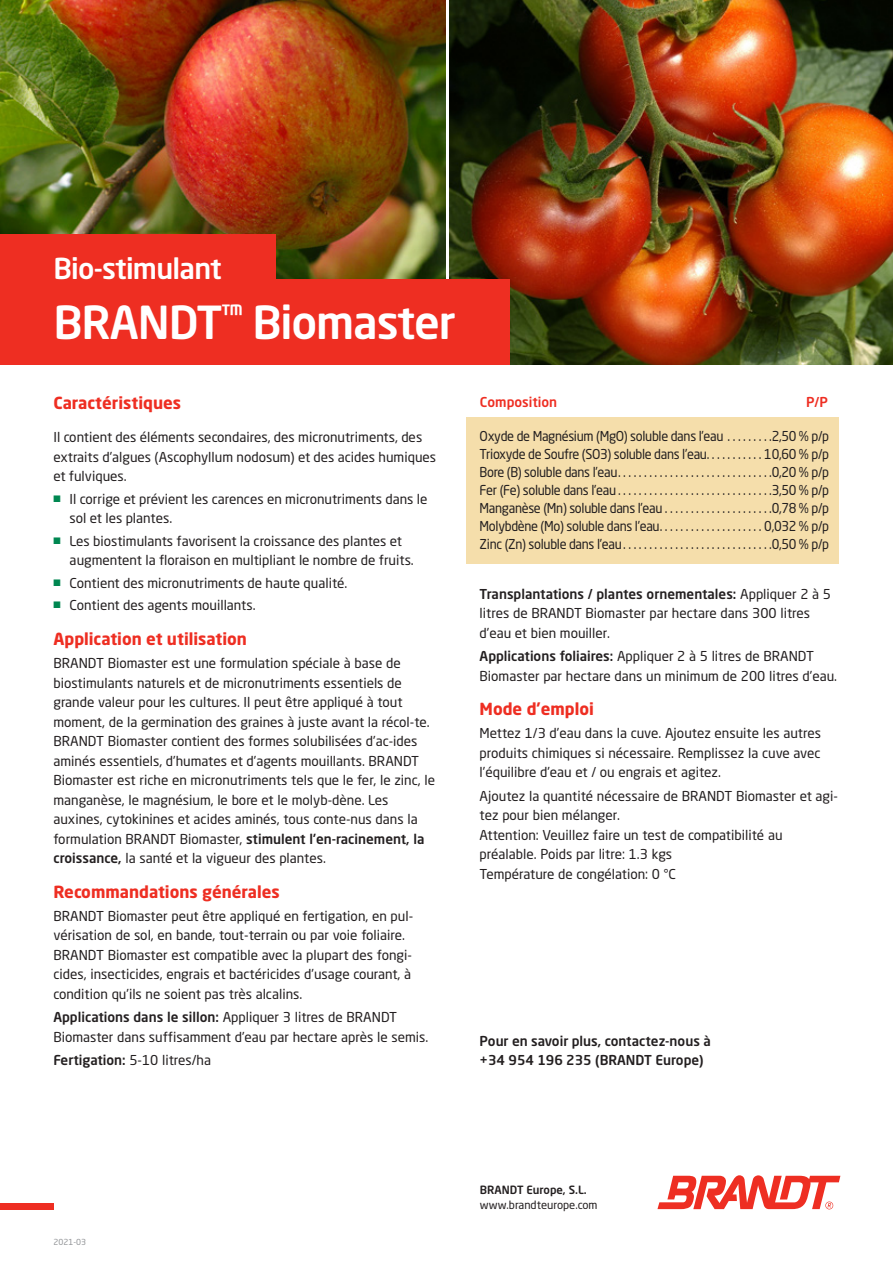
<style>
.page{position:relative;width:893px;height:1263px;background:#fff}
.page>*{position:absolute;margin:0;border:0;box-sizing:border-box;transform-origin:0 0}
.t1{font:500 45px "Neo Sans Pro";letter-spacing:-.025em;color:#fff}
.t2{font:500 28.5px "Neo Sans Pro";letter-spacing:-.025em;color:#fff}
.t3{font:700 16.5px "Neo Sans Pro";color:#ee2e22}
.t4{font:13.5px/19.5px "Neo Sans Pro";color:#231f20}
.t5{font:13.5px/18px "Neo Sans Pro";color:#231f20;text-align:justify;scale:.94 1}
.t6{font:500 13.5px/19.5px "Neo Sans Pro";color:#231f20}
.t7{font:500 13.5px "Neo Sans Pro";color:#ee2e22}
.t8{font:11.25px "Neo Sans Pro";color:#231f20}
.t9{font:500 11.25px "Neo Sans Pro";color:#231f20}
.t10{font:8.25px "Neo Sans Pro";color:#939598}
.s1{color:#008751}
.s2{font-weight:500}
</style>
<div class="page">
<img style="left:0;top:0;width:445px;height:279px">
<img style="left:449px;top:0;width:444px;height:364px">
<div style="left:0;top:279px;width:510px;height:85px;background:#ee2e22"></div>
<div style="left:0;top:235px;width:275px;height:60px;background:#ee2e22"></div>
<div style="left:467px;top:417px;width:372px;height:146px;background:#f5deab"></div>
<div style="left:0;top:1203px;width:53px;height:6px;background:#ee2e22"></div>
<svg style="left:657px;top:1175px;width:183px;height:34px"></svg>
<h2 class="t2" style="left:53px;top:257px;width:170px">Bio-stimulant</h2>
<h1 class="t1" style="left:53px;top:304px;width:404px">BRANDT<sup>™</sup> Biomaster</h1>
<p class="t3" style="left:53px;top:396px;width:129px">Caractéristiques</p>
<p class="t4" style="left:53px;top:429px;width:384px">Il contient des éléments secondaires, des micronutriments, des extraits d’algues (Ascophyllum nodosum) et des acides humiques et fulviques.</p>
<p class="t4" style="left:70px;top:490px;width:359px;text-indent:-16px"><span class="s1">■</span> Il corrige et prévient les carences en micronutriments dans le sol et les plantes.</p>
<p class="t4" style="left:70px;top:532px;width:346px;text-indent:-16px"><span class="s1">■</span> Les biostimulants favorisent la croissance des plantes et augmentent la floraison en multipliant le nombre de fruits.</p>
<p class="t4" style="left:53px;top:574px;width:295px"><span class="s1">■</span> Contient des micronutriments de haute qualité.</p>
<p class="t4" style="left:53px;top:597px;width:204px"><span class="s1">■</span> Contient des agents mouillants.</p>
<p class="t3" style="left:53px;top:632px;width:195px">Application et utilisation</p>
<p class="t4" style="left:53px;top:654px;width:383px">BRANDT Biomaster est une formulation spéciale à base de biostimulants naturels et de micronutriments essentiels de grande valeur pour les cultures. Il peut être appliqué à tout moment, de la germination des graines à juste avant la récol-te.<br>BRANDT Biomaster contient des formes solubilisées d’ac-ides aminés essentiels, d’humates et d’agents mouillants. BRANDT Biomaster est riche en micronutriments tels que le fer, le zinc, le manganèse, le magnésium, le bore et le molyb-dène. Les auxines, cytokinines et acides aminés, tous conte-nus dans la formulation BRANDT Biomaster, <span class="s2">stimulent l’en-racinement, la croissance,</span> la santé et la vigueur des plantes.</p>
<p class="t3" style="left:53px;top:885px;width:228px">Recommandations générales</p>
<p class="t4" style="left:53px;top:907px;width:361px">BRANDT Biomaster peut être appliqué en fertigation, en pul&shy;vérisation de sol, en bande, tout-terrain ou par voie foliaire.<br>BRANDT Biomaster est compatible avec la plupart des fongi&shy;cides, insecticides, engrais et bactéricides d’usage courant, à condition qu’ils ne soient pas très alcalins.</p>
<p class="t4" style="left:53px;top:1008px;width:376px"><span class="s2">Applications dans le sillon:</span> Appliquer 3 litres de BRANDT<br>Biomaster dans suffisamment d’eau par hectare après le semis.</p>
<p class="t4" style="left:53px;top:1051px;width:159px"><span class="s2">Fertigation:</span> 5-10 litres/ha</p>
<p class="t7" style="left:480px;top:396px;width:79px">Composition</p>
<p class="t7" style="left:806px;top:396px;width:23px">P/P</p>
<p class="t5" style="left:480px;top:428px;width:373px">Oxyde de Magnésium (MgO) soluble dans l’eau . . . . . . . . .2,50 % p/p Trioxyde de Soufre (SO3) soluble dans l’eau. . . . . . . . . . . 10,60 % p/p Bore (B) soluble dans l’eau..............................0,20 % p/p Fer (Fe) soluble dans l’eau..............................3,50 % p/p Manganèse (Mn) soluble dans l’eau . . . . . . . . . . . . . . . . . . . . .0,78 % p/p Molybdène (Mo) soluble dans l’eau. . . . . . . . . . . . . . . . . . . . 0,032 % p/p Zinc (Zn) soluble dans l’eau.............................0,50 % p/p</p>
<p class="t4" style="left:480px;top:585px;width:353px"><span class="s2">Transplantations / plantes ornementales:</span> Appliquer 2 à 5 litres de BRANDT Biomaster par hectare dans 300 litres d’eau et bien mouiller.</p>
<p class="t4" style="left:480px;top:647px;width:359px"><span class="s2">Applications foliaires:</span> Appliquer 2 à 5 litres de BRANDT<br>Biomaster par hectare dans un minimum de 200 litres d’eau.</p>
<p class="t3" style="left:480px;top:702px;width:116px">Mode d’emploi</p>
<p class="t4" style="left:480px;top:725px;width:343px;text-align:justify">Mettez 1/3 d’eau dans la cuve. Ajoutez ensuite les autres produits chimiques si nécessaire. Remplissez la cuve avec l’équilibre d’eau et / ou engrais et agitez.</p>
<p class="t4" style="left:480px;top:787px;width:360px">Ajoutez la quantité nécessaire de BRANDT Biomaster et agi&shy;tez pour bien mélanger.<br>Attention: Veuillez faire un test de compatibilité au préalable. Poids par litre: 1.3 kgs<br>Température de congélation: 0 °C</p>
<p class="t6" style="left:480px;top:1032px;width:233px">Pour en savoir plus, contactez-nous à +34 954 196 235 (BRANDT Europe)</p>
<p class="t10" style="left:53px;top:1239px;width:34px">2021-03</p>
<p class="t9" style="left:480px;top:1185px;width:108px">BRANDT Europe, S.L.</p>
<p class="t8" style="left:480px;top:1200px;width:119px">www.brandteurope.com</p>
</div>
